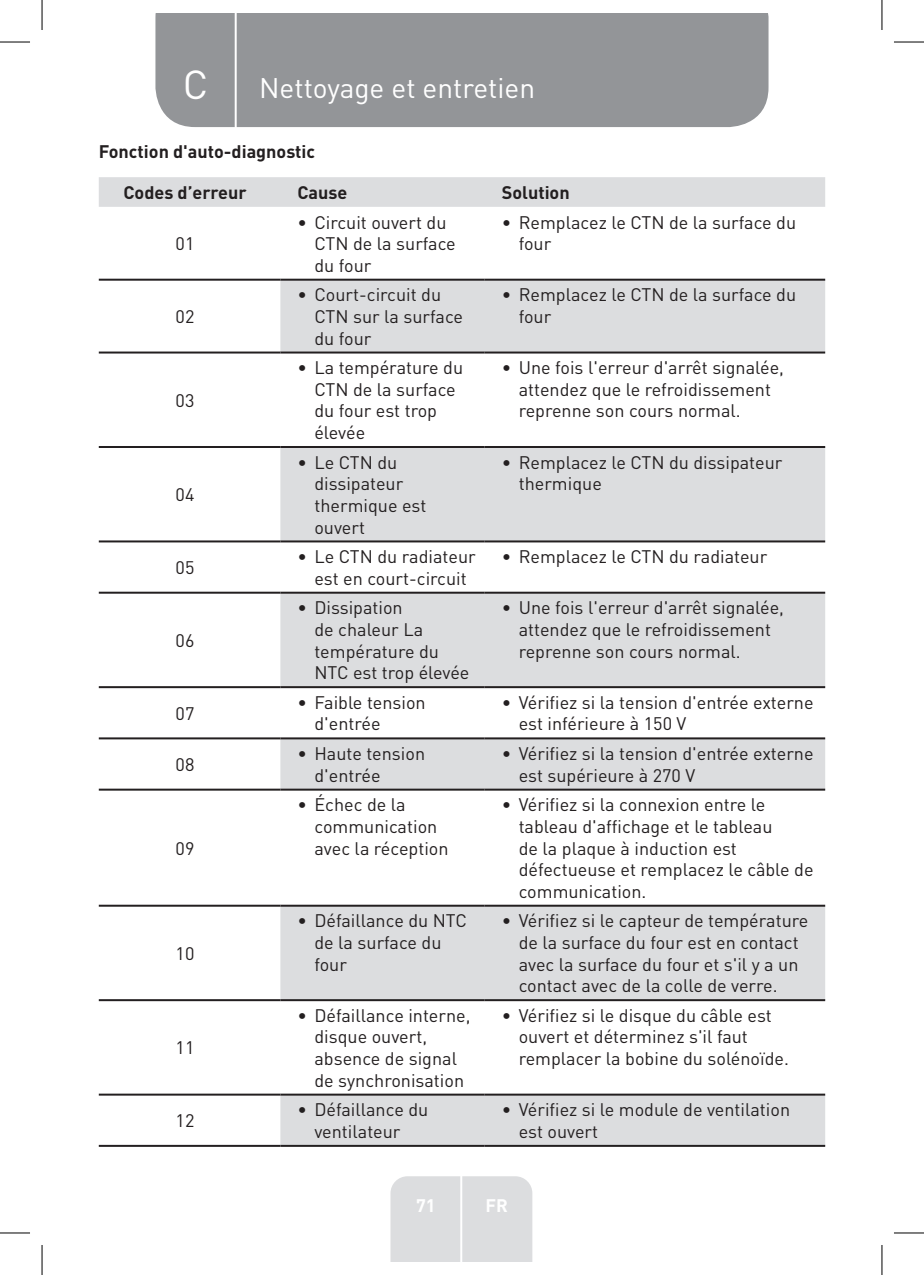
<style>
.page{position:relative;width:924px;height:1275px;background:#fff}
.page>*{position:absolute;margin:0;border:0;box-sizing:border-box;transform-origin:0 0}
.t1{font:40px "DIN Pro";color:#fff}
.TitreGauche__gabarit{font:28px "DIN Pro";color:#fff}
.Centre__Table{font:18px/21.6px "DIN Pro";color:#231f20}
.Headline-02_SB{font:700 18px "DIN Pro";color:#231f20}
.Centre__Table-2{font:700 18px "DIN Pro";color:#231f20}
.Headline__Table{font:700 18px "DIN Pro";color:#231f20}
.t2{font:700 18px "DIN Pro";color:#fff}
</style>
<div class="page">
<div style="left:155px;top:14px;width:613px;height:113px;background:#939598"></div>
<div style="left:390px;top:1176px;width:142px;height:85px;background:#dcdddf"></div>
<hr style="left:460px;top:1153px;width:2px;height:108px;background:#fff">
<hr style="left:234px;top:14px;width:2px;height:116px;background:#fff">
<div style="left:99px;top:177px;width:725px;height:30px;background:#dcdddf"></div>
<svg style="left:280px;top:281px;width:544px;height:863px;fill:#dcdddf"></svg>
<hr style="left:99px;top:279px;width:181px;height:2px;background:#231f20">
<hr style="left:280px;top:279px;width:204px;height:2px;background:#231f20">
<hr style="left:484px;top:279px;width:340px;height:2px;background:#231f20">
<hr style="left:99px;top:351px;width:181px;height:2px;background:#231f20">
<hr style="left:280px;top:351px;width:204px;height:2px;background:#231f20">
<hr style="left:484px;top:351px;width:340px;height:2px;background:#231f20">
<hr style="left:99px;top:446px;width:181px;height:2px;background:#231f20">
<hr style="left:280px;top:446px;width:204px;height:2px;background:#231f20">
<hr style="left:484px;top:446px;width:340px;height:2px;background:#231f20">
<hr style="left:99px;top:540px;width:181px;height:2px;background:#231f20">
<hr style="left:280px;top:540px;width:204px;height:2px;background:#231f20">
<hr style="left:484px;top:540px;width:340px;height:2px;background:#231f20">
<hr style="left:99px;top:591px;width:181px;height:2px;background:#231f20">
<hr style="left:280px;top:591px;width:204px;height:2px;background:#231f20">
<hr style="left:484px;top:591px;width:340px;height:2px;background:#231f20">
<hr style="left:99px;top:686px;width:181px;height:2px;background:#231f20">
<hr style="left:280px;top:686px;width:204px;height:2px;background:#231f20">
<hr style="left:484px;top:686px;width:340px;height:2px;background:#231f20">
<hr style="left:99px;top:737px;width:181px;height:2px;background:#231f20">
<hr style="left:280px;top:737px;width:204px;height:2px;background:#231f20">
<hr style="left:484px;top:737px;width:340px;height:2px;background:#231f20">
<hr style="left:99px;top:788px;width:181px;height:2px;background:#231f20">
<hr style="left:280px;top:788px;width:204px;height:2px;background:#231f20">
<hr style="left:484px;top:788px;width:340px;height:2px;background:#231f20">
<hr style="left:99px;top:904px;width:181px;height:2px;background:#231f20">
<hr style="left:280px;top:904px;width:204px;height:2px;background:#231f20">
<hr style="left:484px;top:904px;width:340px;height:2px;background:#231f20">
<hr style="left:99px;top:999px;width:181px;height:2px;background:#231f20">
<hr style="left:280px;top:999px;width:204px;height:2px;background:#231f20">
<hr style="left:484px;top:999px;width:340px;height:2px;background:#231f20">
<hr style="left:99px;top:1093px;width:181px;height:2px;background:#231f20">
<hr style="left:280px;top:1093px;width:204px;height:2px;background:#231f20">
<hr style="left:484px;top:1093px;width:340px;height:2px;background:#231f20">
<hr style="left:99px;top:1144px;width:181px;height:2px;background:#231f20">
<hr style="left:280px;top:1144px;width:204px;height:2px;background:#231f20">
<hr style="left:484px;top:1144px;width:340px;height:2px;background:#231f20">
<hr style="left:0;top:42px;width:30px;height:1px;background:#000">
<hr style="left:893px;top:42px;width:30px;height:1px;background:#000">
<hr style="left:0;top:1232px;width:30px;height:1px;background:#000">
<hr style="left:893px;top:1232px;width:30px;height:1px;background:#000">
<hr style="left:42px;top:0;width:1px;height:30px;background:#000">
<hr style="left:42px;top:1245px;width:1px;height:30px;background:#000">
<hr style="left:881px;top:0;width:1px;height:30px;background:#000">
<hr style="left:881px;top:1245px;width:1px;height:30px;background:#000">
<p class="t1" style="left:183px;top:57px;width:27px">C</p>
<p class="TitreGauche__gabarit" style="left:259px;top:69px;width:277px">Nettoyage et entretien</p>
<p class="Headline-02_SB" style="left:99px;top:139px;width:218px">Fonction d'auto-diagnostic</p>
<p class="Centre__Table-2" style="left:123px;top:180px;width:125px">Codes d’erreur</p>
<p class="Headline__Table" style="left:297px;top:180px;width:51px">Cause</p>
<p class="Headline__Table" style="left:501px;top:180px;width:69px">Solution</p>
<p class="Centre__Table" style="left:175px;top:232px;width:20px">01</p>
<p class="Centre__Table" style="left:314px;top:210px;width:143px;text-indent:-17px">• Circuit ouvert du<br>CTN de la surface du four</p>
<p class="Centre__Table" style="left:518px;top:210px;width:279px;text-indent:-17px">• Remplacez le CTN de la surface du four</p>
<p class="Centre__Table" style="left:175px;top:305px;width:20px">02</p>
<p class="Centre__Table" style="left:175px;top:388px;width:20px">03</p>
<p class="Centre__Table" style="left:175px;top:483px;width:20px">04</p>
<p class="Centre__Table" style="left:314px;top:283px;width:150px;text-indent:-17px">• Court-circuit du<br>CTN sur la surface du four</p>
<p class="Centre__Table" style="left:518px;top:283px;width:279px;text-indent:-17px">• Remplacez le CTN de la surface du four</p>
<p class="Centre__Table" style="left:314px;top:356px;width:150px;text-indent:-17px">• La température du<br>CTN de la surface du four est trop élevée</p>
<p class="Centre__Table" style="left:518px;top:356px;width:266px;text-indent:-17px">• Une fois l'erreur d'arrêt signalée, attendez que le refroidissement reprenne son cours normal.</p>
<p class="Centre__Table" style="left:314px;top:450px;width:113px;text-indent:-17px">• Le CTN du dissipateur thermique est ouvert</p>
<p class="Centre__Table" style="left:518px;top:450px;width:265px;text-indent:-17px">• Remplacez le CTN du dissipateur thermique</p>
<p class="Centre__Table" style="left:175px;top:556px;width:20px">05</p>
<p class="Centre__Table" style="left:297px;top:545px;width:180px;text-align:center">• Le CTN du radiateur est en court-circuit</p>
<p class="Centre__Table" style="left:501px;top:545px;width:267px">• Remplacez le CTN du radiateur</p>
<p class="Centre__Table" style="left:175px;top:629px;width:20px">06</p>
<p class="Centre__Table" style="left:314px;top:596px;width:156px;text-indent:-17px">• Dissipation<br>de chaleur La température du<br>NTC est trop élevée</p>
<p class="Centre__Table" style="left:518px;top:596px;width:266px;text-indent:-17px">• Une fois l'erreur d'arrêt signalée, attendez que le refroidissement reprenne son cours normal.</p>
<p class="Centre__Table" style="left:175px;top:701px;width:20px">07</p>
<p class="Centre__Table" style="left:314px;top:691px;width:113px;text-indent:-17px">• Faible tension d'entrée</p>
<p class="Centre__Table" style="left:518px;top:691px;width:296px;text-indent:-17px">• Vérifiez si la tension d'entrée externe est inférieure à 150 V</p>
<p class="Centre__Table" style="left:175px;top:753px;width:20px">08</p>
<p class="Centre__Table" style="left:314px;top:742px;width:112px;text-indent:-17px">• Haute tension d'entrée</p>
<p class="Centre__Table" style="left:518px;top:742px;width:296px;text-indent:-17px">• Vérifiez si la tension d'entrée externe est supérieure à 270 V</p>
<p class="Centre__Table" style="left:175px;top:836px;width:20px">09</p>
<p class="Centre__Table" style="left:175px;top:941px;width:20px">10</p>
<p class="Centre__Table" style="left:175px;top:1036px;width:20px">11</p>
<p class="Centre__Table" style="left:314px;top:793px;width:136px;text-indent:-17px">• Échec de la communication avec la réception</p>
<p class="Centre__Table" style="left:518px;top:793px;width:296px;text-indent:-17px">• Vérifiez si la connexion entre le tableau d'affichage et le tableau<br>de la plaque à induction est défectueuse et remplacez le câble de communication.</p>
<p class="Centre__Table" style="left:314px;top:909px;width:154px;text-indent:-17px">• Défaillance du NTC de la surface du four</p>
<p class="Centre__Table" style="left:518px;top:909px;width:291px;text-indent:-17px">• Vérifiez si le capteur de température de la surface du four est en contact avec la surface du four et s'il y a un contact avec de la colle de verre.</p>
<p class="Centre__Table" style="left:314px;top:1003px;width:157px;text-indent:-17px">• Défaillance interne, disque ouvert, absence de signal de synchronisation</p>
<p class="Centre__Table" style="left:518px;top:1003px;width:271px;text-indent:-17px">• Vérifiez si le disque du câble est ouvert et déterminez s'il faut remplacer la bobine du solénoïde.</p>
<p class="Centre__Table" style="left:175px;top:1109px;width:20px">12</p>
<p class="Centre__Table" style="left:314px;top:1098px;width:115px;text-indent:-17px">• Défaillance du ventilateur</p>
<p class="Centre__Table" style="left:518px;top:1098px;width:273px;text-indent:-17px">• Vérifiez si le module de ventilation est ouvert</p>
<p class="t2" style="left:416px;top:1192px;width:21px">71</p>
<p class="t2" style="left:485px;top:1192px;width:24px">FR</p>
</div>
